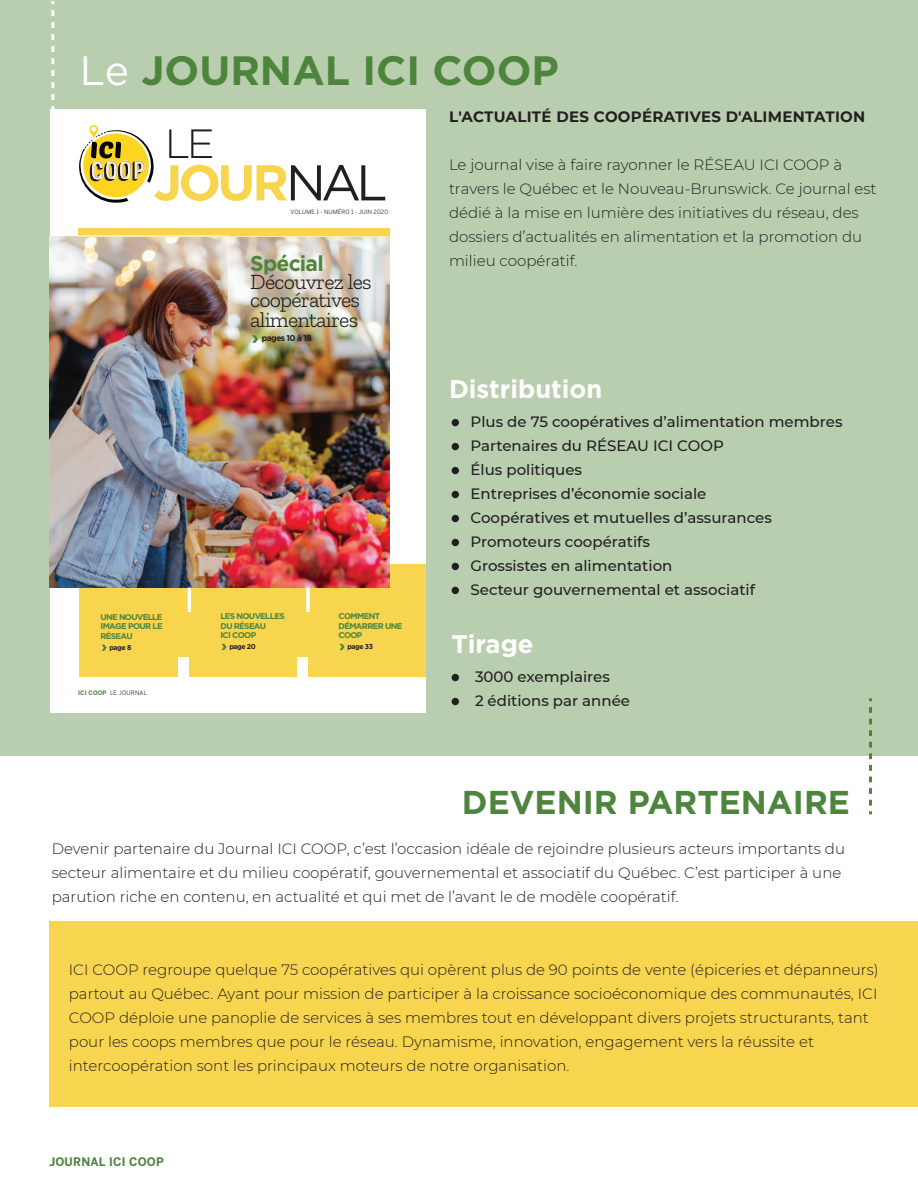
<style>
.page{position:relative;width:918px;height:1188px;background:#fff}
.page>*{position:absolute;margin:0;border:0;box-sizing:border-box;transform-origin:0 0}
.t1{font:700 50.25px "Gotham";color:#f8d54f}
.t2{font:700 40.95px "Gotham";color:#4e853d}
.t3{font:300 40.8px "Gotham";color:#231f20}
.t4{font:700 33px "Gotham";color:#4e853d}
.t5{font:700 25.5px "Gotham";color:#fff}
.t6{font:300 21.6px/18px "Zilla Slab";letter-spacing:-.04em;color:#231f20}
.t7{font:700 21.6px "Gotham";letter-spacing:-.035em;color:#4f853d}
.t8{font:300 15px/24px "Montserrat";color:#231f20}
.t9{font:500 15px/24px "Montserrat";color:#231f20}
.t10{font:700 15px "Montserrat";letter-spacing:.02em;color:#231f20}
.t11{font:700 11.7px "Benton Sans";letter-spacing:.02em;color:#4e853d}
.t12{font:700 8.55px "Gotham";letter-spacing:-.065em;color:#231f20}
.t13{font:700 8.25px/9.8px "Gotham";letter-spacing:-.075em;color:#4e853d}
.t14{font:700 7.05px "Gotham";letter-spacing:-.065em;color:#231f20}
.t15{font:6.15px "Benton Sans";letter-spacing:.035em;color:#231f20;scale:.96 1}
.t16{font:5.85px "Benton Sans";letter-spacing:.02em;color:#231f20}
.s1{font-weight:400;color:#fff}
.s2{font-weight:400;color:#231f20}
.s3{font-weight:700;color:#4e853d}
</style>
<div class="page">
<div style="left:0;top:0;width:918px;height:756px;background:#b9ceae"></div>
<svg style="left:51px;top:10px;width:3px;height:99px"></svg>
<div style="left:78px;top:564px;width:348px;height:114px;background:#f8d54f"></div>
<div style="left:50px;top:587px;width:28px;height:97px;background:#fff"></div>
<div style="left:50px;top:677px;width:375px;height:36px;background:#fff"></div>
<div style="left:50px;top:109px;width:375px;height:455px;background:#fff"></div>
<img style="left:50px;top:287px;width:339px;height:300px">
<div style="left:78px;top:228px;width:311px;height:8px;background:#f8d54f"></div>
<svg style="left:79px;top:125px;width:75px;height:78px"></svg>
<div style="left:297px;top:657px;width:10px;height:22px;background:#fff"></div>
<div style="left:178px;top:657px;width:11px;height:22px;background:#fff"></div>
<hr style="left:188px;top:588px;width:3px;height:24px;background:#fff">
<hr style="left:306px;top:588px;width:3px;height:24px;background:#fff">
<img style="left:50px;top:236px;width:178px;height:51px">
<img style="left:228px;top:236px;width:161px;height:123px">
<svg style="left:252px;top:335px;width:6px;height:8px"></svg>
<svg style="left:102px;top:645px;width:5px;height:6px"></svg>
<svg style="left:221px;top:644px;width:6px;height:6px"></svg>
<svg style="left:340px;top:644px;width:5px;height:6px"></svg>
<div style="left:452px;top:419px;width:7px;height:7px;background:#231f20;border-radius:50%"></div>
<svg style="left:869px;top:707px;width:3px;height:107px"></svg>
<div style="left:50px;top:921px;width:868px;height:186px;background:#f8d54f"></div>
<div style="left:452px;top:443px;width:7px;height:7px;background:#231f20;border-radius:50%"></div>
<div style="left:452px;top:467px;width:7px;height:7px;background:#231f20;border-radius:50%"></div>
<div style="left:452px;top:491px;width:7px;height:7px;background:#231f20;border-radius:50%"></div>
<div style="left:452px;top:515px;width:7px;height:7px;background:#231f20;border-radius:50%"></div>
<div style="left:452px;top:539px;width:7px;height:7px;background:#231f20;border-radius:50%"></div>
<div style="left:452px;top:563px;width:7px;height:7px;background:#231f20;border-radius:50%"></div>
<div style="left:452px;top:587px;width:7px;height:7px;background:#231f20;border-radius:50%"></div>
<div style="left:452px;top:674px;width:7px;height:7px;background:#231f20;border-radius:50%"></div>
<div style="left:452px;top:698px;width:7px;height:7px;background:#231f20;border-radius:50%"></div>
<h2 class="t2" style="left:80px;top:47px;width:480px"><span class="s1">Le</span> JOURNAL ICI COOP</h2>
<p class="t10" style="left:449px;top:106px;width:418px">L'ACTUALITÉ DES COOPÉRATIVES D'ALIMENTATION</p>
<p class="t8" style="left:449px;top:152px;width:429px">Le journal vise à faire rayonner le RÉSEAU ICI COOP à travers le Québec et le Nouveau-Brunswick. Ce journal est dédié à la mise en lumière des initiatives du réseau, des dossiers d’actualités en alimentation et la promotion du milieu coopératif.</p>
<h3 class="t3" style="left:165px;top:122px;width:51px">LE</h3>
<h1 class="t1" style="left:154px;top:154px;width:236px">JOUR<span class="s2">NAL</span></h1>
<p class="t16" style="left:291px;top:208px;width:99px">VOLUME 1 - NUMÉRO 1 - JUIN 2020</p>
<h3 class="t7" style="left:250px;top:251px;width:75px">Spécial</h3>
<h3 class="t6" style="left:250px;top:273px;width:123px">Découvrez les coopératives</h3>
<p class="t12" style="left:262px;top:334px;width:52px">pages 10 à 18</p>
<h3 class="t6" style="left:250px;top:311px;width:109px">alimentaires</h3>
<p class="t13" style="left:101px;top:612px;width:64px;text-align:justify">UNE NOUVELLE IMAGE POUR LE RÉSEAU</p>
<p class="t14" style="left:109px;top:643px;width:23px">page 8</p>
<p class="t15" style="left:78px;top:689px;width:73px"><span class="s3">ICI COOP</span> LE JOURNAL</p>
<p class="t13" style="left:220px;top:611px;width:66px">LES NOUVELLES<br>DU RÉSEAU<br>ICI COOP</p>
<p class="t14" style="left:229px;top:642px;width:28px">page 20</p>
<p class="t13" style="left:338px;top:611px;width:65px">COMMENT<br>DÉMARRER UNE<br>COOP</p>
<p class="t14" style="left:347px;top:642px;width:27px">page 33</p>
<h3 class="t5" style="left:449px;top:374px;width:155px">Distribution</h3>
<p class="t9" style="left:471px;top:409px;width:373px">Plus de 75 coopératives d’alimentation membres<br>Partenaires du RÉSEAU ICI COOP<br>Élus politiques<br>Entreprises d’économie sociale<br>Coopératives et mutuelles d’assurances<br>Promoteurs coopératifs<br>Grossistes en alimentation<br>Secteur gouvernemental et associatif</p>
<h3 class="t5" style="left:452px;top:629px;width:83px">Tirage</h3>
<p class="t9" style="left:475px;top:664px;width:157px">3000 exemplaires<br>2 éditions par année</p>
<h3 class="t4" style="left:462px;top:784px;width:390px">DEVENIR PARTENAIRE</h3>
<p class="t8" style="left:52px;top:836px;width:795px">Devenir partenaire du Journal ICI COOP, c’est l’occasion idéale de rejoindre plusieurs acteurs importants du secteur alimentaire et du milieu coopératif, gouvernemental et associatif du Québec. C’est participer à une parution riche en contenu, en actualité et qui met de l’avant le de modèle coopératif.</p>
<p class="t8" style="left:69px;top:957px;width:811px">ICI COOP regroupe quelque 75 coopératives qui opèrent plus de 90 points de vente (épiceries et dépanneurs) partout au Québec. Ayant pour mission de participer à la croissance socioéconomique des communautés, ICI COOP déploie une panoplie de services à ses membres tout en développant divers projets structurants, tant pour les coops membres que pour le réseau. Dynamisme, innovation, engagement vers la réussite et intercoopération sont les principaux moteurs de notre organisation.</p>
<p class="t11" style="left:49px;top:1154px;width:116px">JOURNAL ICI COOP</p>
</div>
